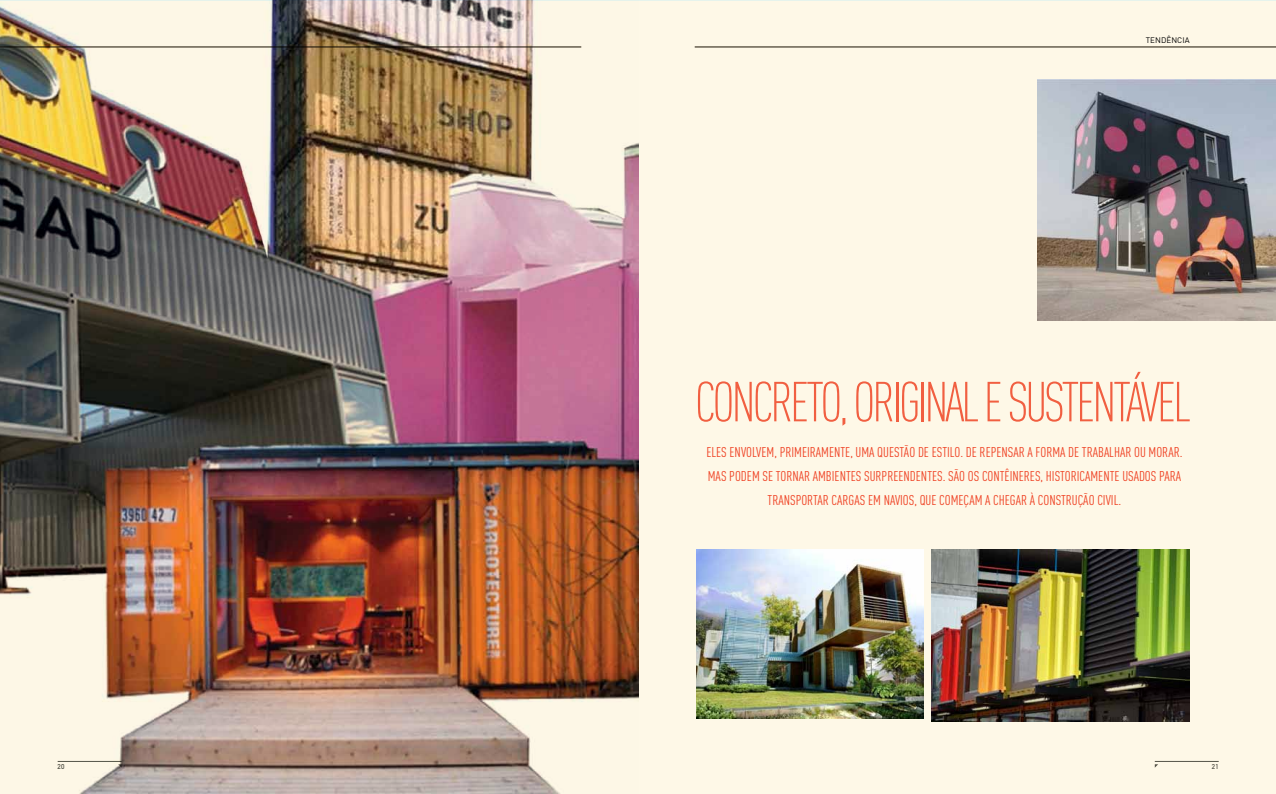
<style>
.page{position:relative;width:1276px;height:794px;background:#fff}
.page>*{position:absolute;margin:0;border:0;box-sizing:border-box;transform-origin:0 0}
.t1{font:300 55.4px "DIN Cond";letter-spacing:-.06em;color:#f15f41}
.t2{font:14px/24px "DIN Cond";color:#ef4123;text-align:center}
.t3{font:8px "DIN Pro";letter-spacing:.01em;color:#000}
.t4{font:7px "DIN Mittelschrift Std";color:#434a4f}
</style>
<div class="page">
<div style="left:638px;top:0;width:638px;height:794px;background:#fef8e7"></div>
<img style="left:0;top:0;width:638px;height:794px">
<img style="left:1037px;top:79px;width:239px;height:241px">
<img style="left:931px;top:549px;width:259px;height:172px">
<img style="left:697px;top:549px;width:226px;height:169px">
<p class="t3" style="left:1145px;top:34px;width:45px">TENDÊNCIA</p>
<h1 class="t1" style="left:694px;top:370px;width:492px">CONCRETO, ORIGINAL E SUSTENTÁVEL</h1>
<p class="t2" style="left:706px;top:439px;width:478px">ELES ENVOLVEM, PRIMEIRAMENTE, UMA QUESTÃO DE ESTILO. DE REPENSAR A FORMA DE TRABALHAR OU MORAR.<br>MAS PODEM SE TORNAR AMBIENTES SURPREENDENTES. SÃO OS CONTÊINERES, HISTORICAMENTE USADOS PARA<br>TRANSPORTAR CARGAS EM NAVIOS, QUE COMEÇAM A CHEGAR À CONSTRUÇÃO CIVIL.</p>
<p class="t4" style="left:58px;top:762px;width:8px">20</p>
<p class="t4" style="left:1211px;top:762px;width:8px">21</p>
</div>
